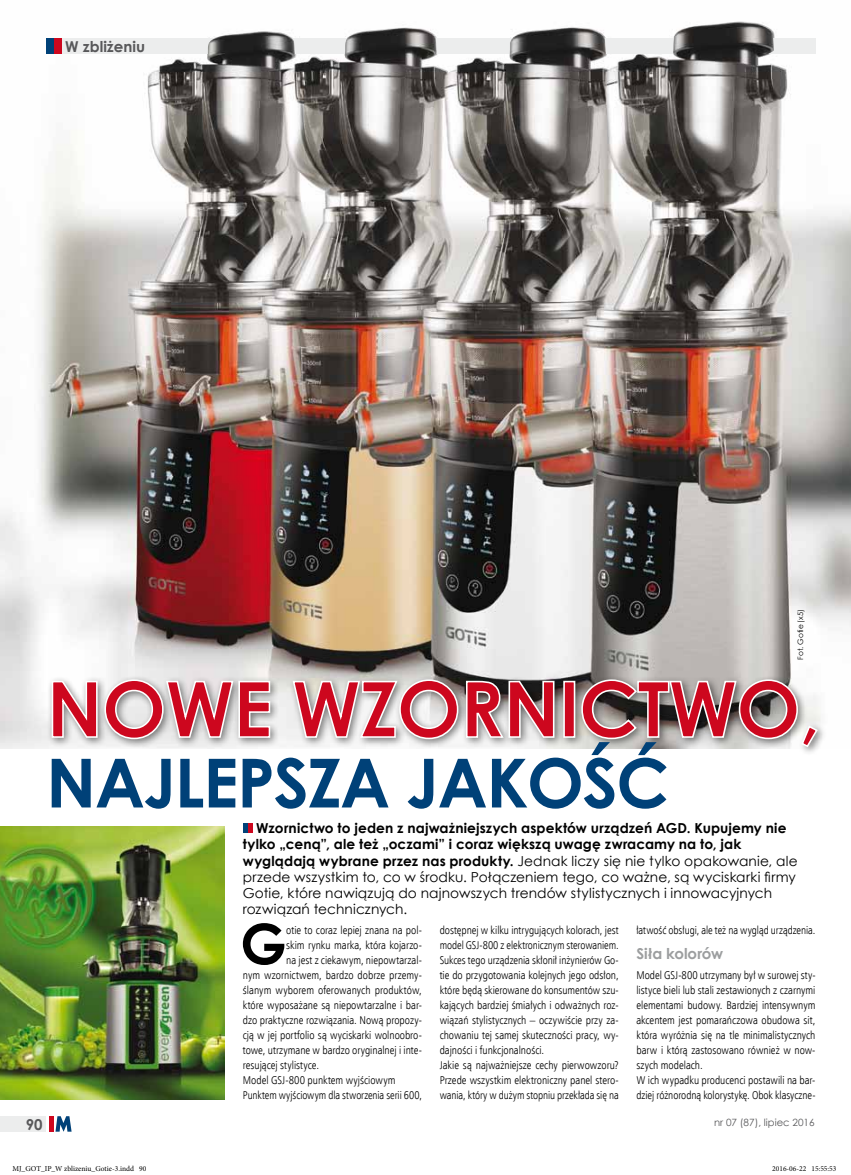
<style>
.page{position:relative;width:851px;height:1175px;background:#fff}
.page>*{position:absolute;margin:0;border:0;box-sizing:border-box;transform-origin:0 0}
.t1{font:700 77.12px "Century Gothic";letter-spacing:-.02em;color:#cd071e}
.t2{font:700 67.62px "Century Gothic";letter-spacing:-.02em;color:#004178}
.t3{font:700 55.5px "Century Gothic";color:#000}
.t4{font:700 15px "Century Gothic";color:#58585a}
.t5{font:700 15px "Century Gothic";letter-spacing:-.02em;color:#9c9e9f}
.t6{font:13.75px/16.2px "Century Gothic";letter-spacing:.01em;color:#000}
.t7{font:11.25px/15px "Humnst 777 Lt Cn EU";color:#000}
.t8{font:10px "Century Gothic";color:#58585a}
.t9{font:7.5px "Minion Pro";color:#000}
.t10{font:7.5px "Century Gothic";letter-spacing:-.01em;color:#000}
.s1{font-weight:700}
</style>
<div class="page">
<div style="left:0;top:1115px;width:46px;height:16px;background:#eceded"></div>
<img style="left:0;top:21px;width:850px;height:726px">
<div style="left:46px;top:674px;width:780px;height:82px;background:#000;opacity:.5"></div>
<svg style="left:51px;top:679px;width:47px;height:59px"></svg>
<svg style="left:104px;top:678px;width:167px;height:61px;background:#bbb"></svg>
<svg style="left:291px;top:678px;width:168px;height:61px"></svg>
<svg style="left:465px;top:679px;width:90px;height:59px;background:#888787"></svg>
<div style="left:563px;top:680px;width:12px;height:57px;border:2px solid #fff"></div>
<svg style="left:580px;top:678px;width:238px;height:70px;background:#969492"></svg>
<div style="left:248px;top:823px;width:5px;height:10px;background:#cd071e"></div>
<div style="left:243px;top:823px;width:5px;height:10px;background:#004178"></div>
<div style="left:55px;top:39px;width:760px;height:15px;background:#eceded"></div>
<div style="left:54px;top:39px;width:7px;height:15px;background:#cd071e"></div>
<div style="left:46px;top:39px;width:8px;height:15px;background:#004178"></div>
<img style="left:148px;top:24px;width:639px;height:145px">
<img style="left:0;top:826px;width:224px;height:272px">
<svg style="left:12px;top:1115px;width:60px;height:17px"></svg>
<h3 class="t4" style="left:65px;top:35px;width:81px">W zbliżeniu</h3>
<p class="t10" style="left:795px;top:659px;width:51px;rotate:-90deg">Fot. Gotie (x5)</p>
<h1 class="t1" style="left:46px;top:650px;width:776px">Nowe wzorn ictwo,</h1>
<h2 class="t2" style="left:46px;top:731px;width:624px">najlepsza jakość</h2>
<p class="t6" style="left:243px;top:819px;width:556px;text-indent:13px"><span class="s1">Wzornictwo to jeden z najważniejszych aspektów urządzeń AGD. Kupujemy nie tylko „ceną”, ale też „oczami” i coraz większą uwagę zwracamy na to, jak wyglądają wybrane przez nas produkty.</span> Jednak liczy się nie tylko opakowanie, ale przede wszystkim to, co w środku. Połączeniem tego, co ważne, są wyciskarki firmy Gotie, które nawiązują do najnowszych trendów stylistycznych i innowacyjnych rozwiązań technicznych.</p>
<h3 class="t3" style="left:240px;top:901px;width:48px">G</h3>
<p class="t7" style="left:286px;top:922px;width:137px">otie to coraz lepiej znana na pol-</p>
<p class="t7" style="left:286px;top:937px;width:137px">skim rynku marka, która kojarzo-</p>
<p class="t7" style="left:286px;top:952px;width:137px">na jest z ciekawym, niepowtarzal-</p>
<p class="t7" style="left:243px;top:967px;width:180px">nym wzornictwem, bardzo dobrze przemy-</p>
<p class="t7" style="left:243px;top:982px;width:180px">ślanym wyborem oferowanych produktów,</p>
<p class="t7" style="left:243px;top:997px;width:180px">które wyposażane są niepowtarzalne i bar-</p>
<p class="t7" style="left:243px;top:1012px;width:180px">dzo praktyczne rozwiązania. Nową propozy-</p>
<p class="t7" style="left:243px;top:1027px;width:180px">cją w jej portfolio są wyciskarki wolnoobro-</p>
<p class="t7" style="left:243px;top:1042px;width:180px">towe, utrzymane w bardzo oryginalnej i inte-</p>
<p class="t7" style="left:243px;top:1057px;width:78px">resującej stylistyce.</p>
<p class="t7" style="left:243px;top:1072px;width:154px">Model GSJ-800 punktem wyjściowym</p>
<p class="t7" style="left:243px;top:1087px;width:180px">Punktem wyjściowym dla stworzenia serii 600,</p>
<p class="t7" style="left:439px;top:922px;width:180px">dostępnej w kilku intrygujących kolorach, jest model GSJ-800 z elektronicznym sterowaniem.<br>Sukces tego urządzenia skłonił inżynierów Go&shy;tie do przygotowania kolejnych jego odsłon, które będą skierowane do konsumentów szu&shy;kających bardziej śmiałych i odważnych roz&shy;wiązań stylistycznych – oczywiście przy za&shy;chowaniu tej samej skuteczności pracy, wy&shy;dajności i funkcjonalności.<br>Jakie są najważniejsze cechy pierwowzoru?<br>Przede wszystkim elektroniczny panel stero&shy;wania, który w dużym stopniu przekłada się na</p>
<p class="t7" style="left:636px;top:922px;width:180px">łatwość obsługi, ale też na wygląd urządzenia.</p>
<h3 class="t5" style="left:636px;top:942px;width:88px">Siła kolorów</h3>
<p class="t7" style="left:636px;top:967px;width:180px">Model GSJ-800 utrzymany był w surowej sty&shy;listyce bieli lub stali zestawionych z czarnymi elementami budowy. Bardziej intensywnym akcentem jest pomarańczowa obudowa sit, która wyróżnia się na tle minimalistycznych barw i którą zastosowano również w now&shy;szych modelach.<br>W ich wypadku producenci postawili na bar&shy;dziej różnorodną kolorystykę. Obok klasyczne-</p>
<h3 class="t4" style="left:26px;top:1112px;width:18px">90</h3>
<p class="t8" style="left:714px;top:1114px;width:102px">nr 07 (87), lipiec 2016</p>
<p class="t9" style="left:12px;top:1163px;width:135px">MJ_GOT_IP_W zblizeniu_Gotie-3.indd 90</p>
<p class="t9" style="left:772px;top:1163px;width:66px">2016-06-22 15:55:53</p>
</div>
